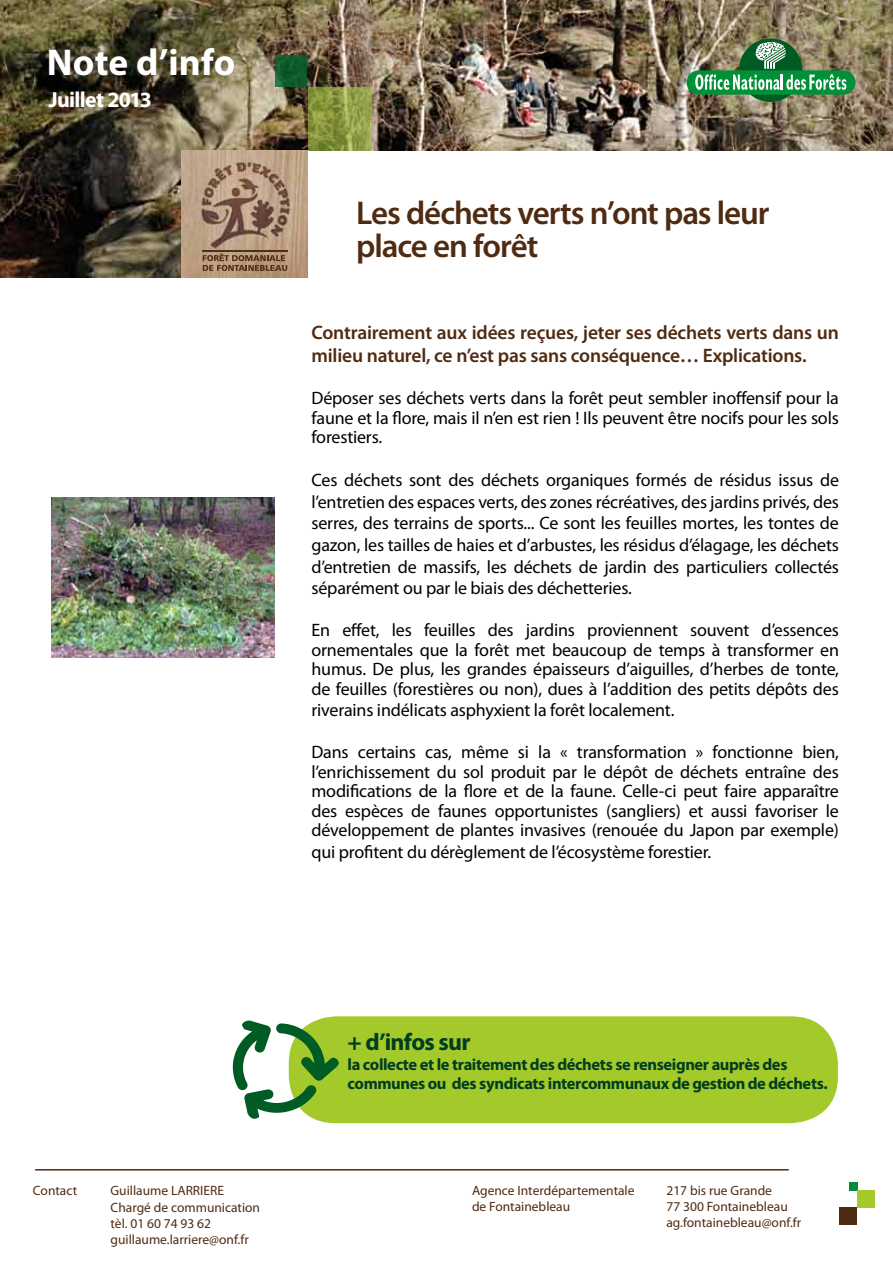
<style>
.page{position:relative;width:893px;height:1263px;background:#fff}
.page>*{position:absolute;margin:0;border:0;box-sizing:border-box;transform-origin:0 0}
.t1{font:700 37.5px "Myriad Pro";letter-spacing:.005em;color:#fff}
.t2{font:600 33px/33px "Myriad Pro";letter-spacing:-.035em;color:#4f2b12}
.t3{font:700 24px "Myriad Pro";letter-spacing:-.03em;color:#013d20}
.t4{font:700 21.9px "Myriad Pro";letter-spacing:-.03em;color:#fff}
.t5{font:600 19.5px/23.4px "Myriad Pro";letter-spacing:-.01em;color:#4f2b12}
.t6{font:18px/19.5px "Myriad Pro";letter-spacing:-.01em;color:#000;text-align:justify}
.t7{font:700 16.5px/19.5px "Myriad Pro";letter-spacing:-.025em;color:#013d20}
.t8{font:13.5px/16.2px "Myriad Pro";color:#4f2b12}
</style>
<div class="page">
<img style="left:52px;top:497px;width:222px;height:161px">
<div style="left:289px;top:1016px;width:549px;height:107px;background:#a3c92b;border-radius:47px"></div>
<svg style="left:233px;top:1020px;width:106px;height:99px"></svg>
<img style="left:0;top:0;width:893px;height:277px">
<svg style="left:276px;top:55px;width:31px;height:32px"></svg>
<svg style="left:308px;top:87px;width:64px;height:64px;background:#8b9a44"></svg>
<img style="left:182px;top:151px;width:126px;height:126px">
<hr style="left:203px;top:250px;width:85px;height:2px;background:#522e17">
<svg style="left:203px;top:254px;width:84px;height:17px"></svg>
<div style="left:739px;top:38px;width:63px;height:64px;background:#005c24;border-radius:50%"></div>
<div style="left:687px;top:70px;width:168px;height:25px;background:#009037;border-radius:12px"></div>
<svg style="left:695px;top:42px;width:151px;height:48px"></svg>
<div style="left:308px;top:151px;width:585px;height:137px;background:#fff"></div>
<div style="left:849px;top:1182px;width:8px;height:9px;background:#008c3b"></div>
<div style="left:857px;top:1190px;width:17px;height:18px;background:#a3c92b"></div>
<div style="left:840px;top:1208px;width:17px;height:17px;background:#4f2b12"></div>
<hr style="left:35px;top:1169px;width:754px;height:1px;background:#4f2b12">
<h1 class="t1" style="left:47px;top:38px;width:190px">Note d’info</h1>
<p class="t4" style="left:49px;top:85px;width:105px">Juillet 2013</p>
<h2 class="t2" style="left:356px;top:196px;width:415px">Les déchets verts n’ont pas leur place en forêt</h2>
<p class="t5" style="left:311px;top:320px;width:529px">Contrairement aux idées reçues, jeter ses déchets verts dans un milieu naturel, ce n’est pas sans conséquence… Explications.</p>
<p class="t6" style="left:311px;top:388px;width:529px">Déposer ses déchets verts dans la forêt peut sembler inoffensif pour la faune et la flore, mais il n’en est rien ! Ils peuvent être nocifs pour les sols forestiers.</p>
<p class="t6" style="left:311px;top:469px;width:529px;line-height:21.6px">Ces déchets sont des déchets organiques formés de résidus issus de l’entretien des espaces verts, des zones récréatives, des jardins privés, des serres, des terrains de sports... Ce sont les feuilles mortes, les tontes de gazon, les tailles de haies et d’arbustes, les résidus d’élagage, les déchets d’entretien de massifs, les déchets de jardin des particuliers collectés séparément ou par le biais des déchetteries.</p>
<p class="t6" style="left:311px;top:620px;width:529px">En effet, les feuilles des jardins proviennent souvent d’essences ornementales que la forêt met beaucoup de temps à transformer en humus. De plus, les grandes épaisseurs d’aiguilles, d’herbes de tonte, de feuilles (forestières ou non), dues à l’addition des petits dépôts des</p>
<p class="t6" style="left:311px;top:700px;width:364px">riverains indélicats asphyxient la forêt localement.</p>
<p class="t6" style="left:311px;top:742px;width:529px">Dans certains cas, même si la « transformation » fonctionne bien, l’enrichissement du sol produit par le dépôt de déchets entraîne des modifications de la flore et de la faune. Celle-ci peut faire apparaître des espèces de faunes opportunistes (sangliers) et aussi favoriser le développement de plantes invasives (renouée du Japon par exemple)</p>
<p class="t6" style="left:311px;top:842px;width:401px">qui profitent du dérèglement de l’écosystème forestier.</p>
<h3 class="t3" style="left:348px;top:1026px;width:124px">+ d’infos sur</h3>
<p class="t7" style="left:348px;top:1054px;width:482px">la collecte et le traitement des déchets se renseigner auprès des communes ou des syndicats intercommunaux de gestion de déchets.</p>
<p class="t8" style="left:33px;top:1182px;width:46px">Contact</p>
<p class="t8" style="left:472px;top:1182px;width:164px">Agence Interdépartementale de Fontainebleau</p>
<p class="t8" style="left:111px;top:1182px;width:151px">Guillaume LARRIERE<br>Chargé de communication tèl. 01 60 74 93 62 guillaume.larriere@onf.fr</p>
<p class="t8" style="left:666px;top:1182px;width:136px">217 bis rue Grande<br>77 300 Fontainebleau ag.fontainebleau@onf.fr</p>
</div>
